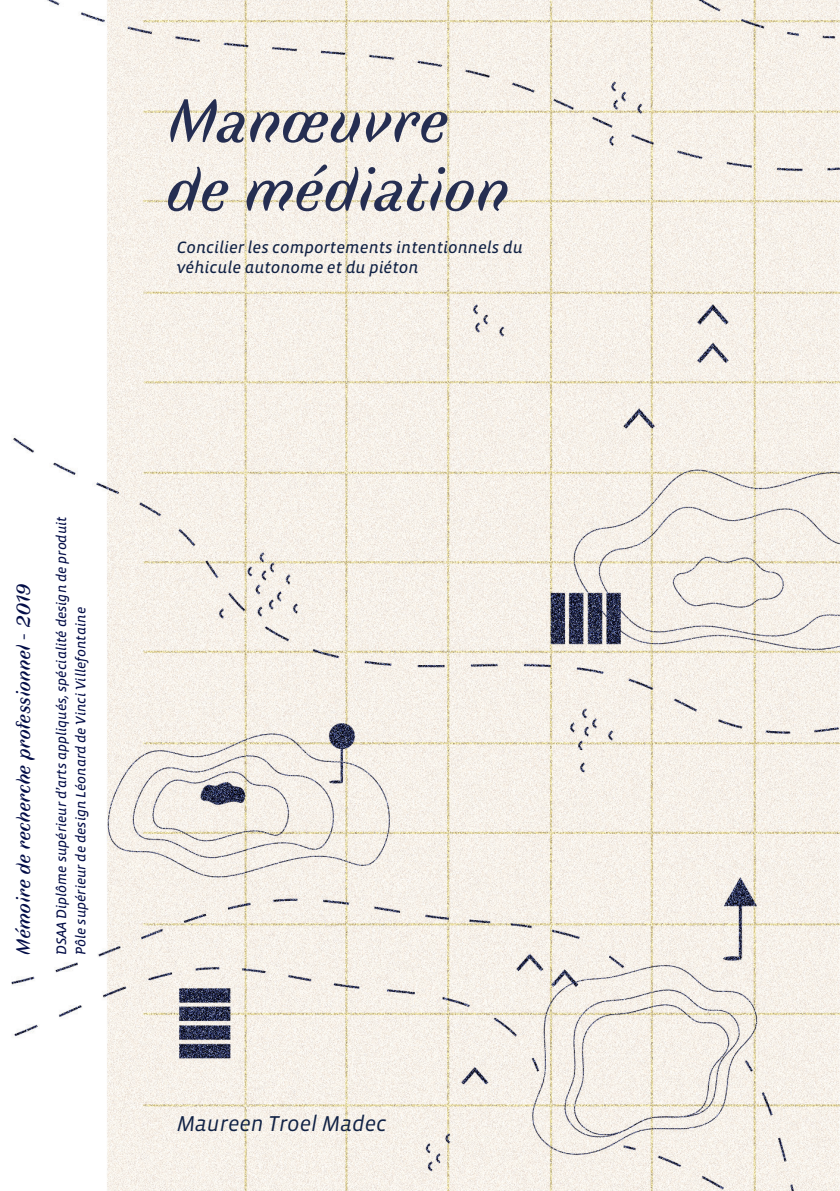
<style>
.page{position:relative;width:840px;height:1191px;background:#fff}
.page>*{position:absolute;margin:0;border:0;box-sizing:border-box;transform-origin:0 0}
.t1{font:italic 62px/68.6px "Faune Text";color:#252e52}
.t2{font:italic 22px "Vista Sans";color:#102144}
.t3{font:italic 20px "Faune Text";color:#030d47}
.t4{font:16.8px/20.2px "Vista Sans Alt Reg Ita";color:#102144}
.t5{font:14px/19.2px "Vista Sans Alt Reg Ita";color:#030d47}
</style>
<div class="page">
<img style="left:11px;top:0;width:828px;height:1191px">
<h1 class="t1" style="left:168px;top:84px;width:344px">Manœuvre de médiation</h1>
<p class="t4" style="left:177px;top:238px;width:347px">Concilier les comportements intentionnels du véhicule autonome et du piéton</p>
<h3 class="t3" style="left:10px;top:954px;width:372px;rotate:-90deg">Mémoire de recherche professionnel - 2019</h3>
<p class="t5" style="left:52px;top:954px;width:440px;rotate:-90deg">DSAA Diplôme supérieur d’arts appliqués, spécialité design de produit<br>Pôle supérieur de design Léonard de Vinci Villefontaine</p>
<h2 class="t2" style="left:177px;top:1112px;width:211px">Maureen Troel Madec</h2>
</div>
